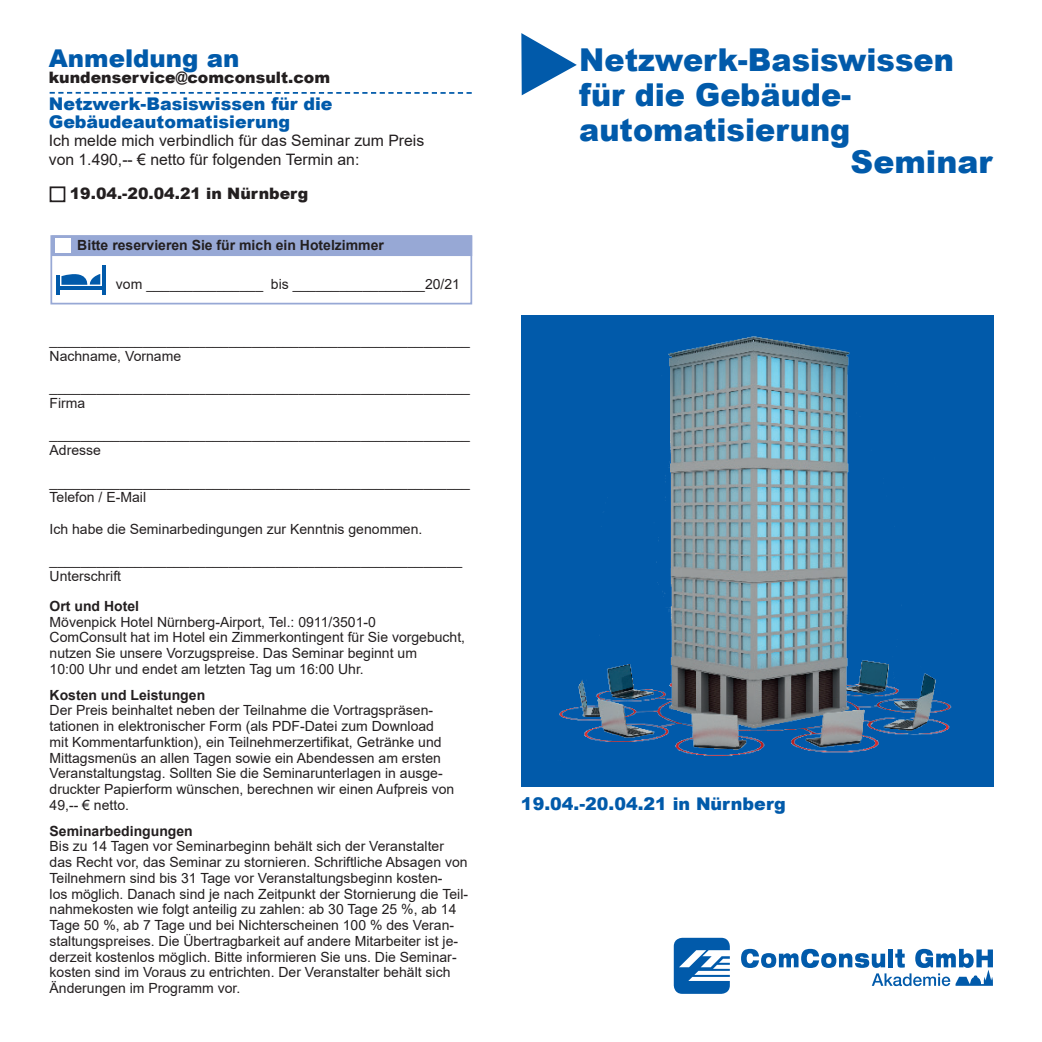
<style>
.page{position:relative;width:1042px;height:1042px;background:#fff}
.page>*{position:absolute;margin:0;border:0;box-sizing:border-box;transform-origin:0 0}
.t1{font:900 31.5px/35px "Arial";color:#015aaa;scale:.96 1}
.t2{font:900 31.5px "Arial";color:#015aaa}
.t3{font:900 24.5px "Arial";color:#015aaa}
.t4{font:900 17.5px/17.5px "Arial";color:#015aaa}
.t5{font:15.75px/18.4px "Arial";color:#231f20}
.t6{font:900 15.75px "Arial";color:#231f20}
.t7{font:14px/15.8px "Arial";color:#231f20}
.t8{font:700 14px "Arial";color:#231f20}
</style>
<div class="page">
<div style="left:521px;top:315px;width:472px;height:471px;background:#015aaa"></div>
<svg style="left:50px;top:92px;width:422px;height:2px"></svg>
<svg style="left:674px;top:938px;width:56px;height:56px"></svg>
<svg style="left:741px;top:949px;width:252px;height:37px"></svg>
<img style="left:559px;top:336px;width:393px;height:420px">
<svg style="left:521px;top:33px;width:56px;height:62px"></svg>
<div style="left:50px;top:186px;width:15px;height:16px;border:2px solid #231f20"></div>
<div style="left:50px;top:235px;width:422px;height:69px;border:2px solid #97a8d5"></div>
<div style="left:52px;top:235px;width:420px;height:21px;background:#97a8d5"></div>
<div style="left:55px;top:238px;width:16px;height:15px;background:#fff"></div>
<hr style="left:103px;top:265px;width:3px;height:29px;background:#015aaa">
<hr style="left:56px;top:275px;width:4px;height:19px;background:#015aaa">
<hr style="left:57px;top:287px;width:47px;height:3px;background:#015aaa">
<svg style="left:61px;top:274px;width:39px;height:11px"></svg>
<h2 class="t3" style="left:49px;top:41px;width:192px">Anmeldung an</h2>
<p class="t6" style="left:49px;top:66px;width:283px">kundenservice@comconsult.com</p>
<p class="t4" style="left:49px;top:95px;width:285px">Netzwerk-Basiswissen für die<br>Gebäudeautomatisierung</p>
<p class="t5" style="left:49px;top:131px;width:377px">Ich melde mich verbindlich für das Seminar zum Preis von 1.490,-- € netto für folgenden Termin an:</p>
<p class="t6" style="left:70px;top:182px;width:240px">19.04.-20.04.21 in Nürnberg</p>
<p class="t8" style="left:77px;top:235px;width:308px">Bitte reservieren Sie für mich ein Hotelzimmer</p>
<p class="t7" style="left:116px;top:276px;width:346px">vom _______________ bis _________________20/21</p>
<p class="t7" style="left:50px;top:332px;width:422px">______________________________________________________<br>Nachname, Vorname</p>
<p class="t7" style="left:50px;top:379px;width:422px">______________________________________________________<br>Firma</p>
<p class="t7" style="left:50px;top:426px;width:422px">______________________________________________________<br>Adresse</p>
<p class="t7" style="left:50px;top:474px;width:422px">______________________________________________________<br>Telefon / E-Mail</p>
<p class="t7" style="left:50px;top:521px;width:374px">Ich habe die Seminarbedingungen zur Kenntnis genommen.</p>
<p class="t7" style="left:50px;top:552px;width:414px">_____________________________________________________<br>Unterschrift</p>
<p class="t8" style="left:50px;top:596px;width:91px">Ort und Hotel</p>
<p class="t7" style="left:50px;top:614px;width:417px">Mövenpick Hotel Nürnberg-Airport, Tel.: 0911/3501-0<br>ComConsult hat im Hotel ein Zimmerkontingent für Sie vorgebucht, nutzen Sie unsere Vorzugspreise. Das Seminar beginnt um<br>10:00 Uhr und endet am letzten Tag um 16:00 Uhr.</p>
<p class="t8" style="left:50px;top:685px;width:157px">Kosten und Leistungen</p>
<p class="t7" style="left:50px;top:702px;width:406px">Der Preis beinhaltet neben der Teilnahme die Vortragspräsen&shy;tationen in elektronischer Form (als PDF-Datei zum Download mit Kommentarfunktion), ein Teilnehmerzertifikat, Getränke und Mittagsmenüs an allen Tagen sowie ein Abendessen am ersten Veranstaltungstag. Sollten Sie die Seminarunterlagen in ausge&shy;druckter Papierform wünschen, berechnen wir einen Aufpreis von 49,-- € netto.</p>
<p class="t8" style="left:50px;top:821px;width:145px">Seminarbedingungen</p>
<p class="t7" style="left:50px;top:838px;width:420px">Bis zu 14 Tagen vor Seminarbeginn behält sich der Veranstalter das Recht vor, das Seminar zu stornieren. Schriftliche Absagen von Teilnehmern sind bis 31 Tage vor Veranstaltungsbeginn kosten-<br>los möglich. Danach sind je nach Zeitpunkt der Stornierung die Teil&shy;nahmekosten wie folgt anteilig zu zahlen: ab 30 Tage 25 %, ab 14<br>Tage 50 %, ab 7 Tage und bei Nichterscheinen 100 % des Veran&shy;staltungspreises. Die Übertragbarkeit auf andere Mitarbeiter ist je&shy;derzeit kostenlos möglich. Bitte informieren Sie uns. Die Seminar&shy;kosten sind im Voraus zu entrichten. Der Veranstalter behält sich Änderungen im Programm vor.</p>
<h1 class="t1" style="left:579px;top:42px;width:392px">Netzwerk-Basiswissen für die Gebäude&shy;automatisierung</h1>
<h1 class="t2" style="left:850px;top:139px;width:143px">Seminar</h1>
<p class="t4" style="left:521px;top:794px;width:266px">19.04.-20.04.21 in Nürnberg</p>
</div>
